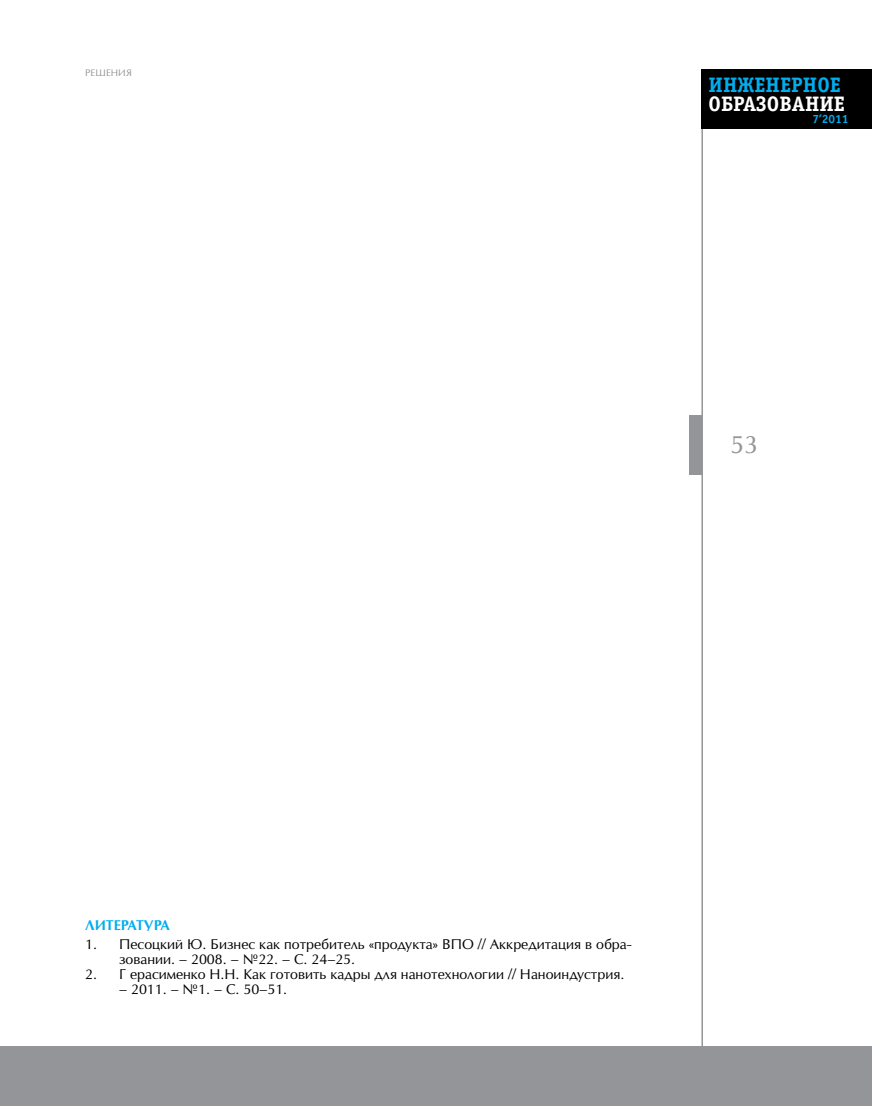
<style>
.page{position:relative;width:872px;height:1106px;background:#fff}
.page>*{position:absolute;margin:0;border:0;box-sizing:border-box;transform-origin:0 0}
.t1{font:24px "Opium New";color:#939598}
.t2{font:700 21px "Officina Serif C";color:#fff}
.t3{font:700 21px "Officina Serif C";color:#00adef}
.t4{font:13.5px/15px "Opium New";color:#000}
.t5{font:700 13.5px "Opium New";color:#00adef}
.t6{font:700 12px "Officina Sans C";color:#00adef}
.t7{font:9px "Opium New";color:#939598}
</style>
<div class="page">
<hr style="left:701px;top:69px;width:2px;height:1037px;background:#939598">
<div style="left:701px;top:69px;width:171px;height:60px;background:#000"></div>
<div style="left:689px;top:415px;width:13px;height:60px;background:#939598"></div>
<div style="left:0;top:1046px;width:872px;height:60px;background:#939598"></div>
<p class="t7" style="left:85px;top:67px;width:28px">РЕШЕНИЯ</p>
<h2 class="t3" style="left:708px;top:73px;width:134px">ИНЖЕНЕРНОЕ</h2>
<h2 class="t2" style="left:708px;top:91px;width:138px">ОБРАЗОВАНИЕ</h2>
<p class="t6" style="left:812px;top:113px;width:38px">7’2011</p>
<h1 class="t1" style="left:730px;top:429px;width:26px">53</h1>
<p class="t5" style="left:85px;top:916px;width:86px">Литература</p>
<p class="t4" style="left:119px;top:936px;width:514px;text-indent:-34px">1. Песоцкий Ю. Б изнес как потребитель «продукта» В ПО // Аккредитация в обра&shy;зовании. – 2008. – №22. – С. 24–25.</p>
<p class="t4" style="left:85px;top:966px;width:28px">2. Г</p>
<p class="t4" style="left:130px;top:966px;width:496px">ерасименко Н .Н . Как готовить кадры для нанотехнологии // Н аноиндустрия.</p>
<p class="t4" style="left:119px;top:981px;width:170px">– 2011. – №1. – С. 50–51.</p>
</div>
